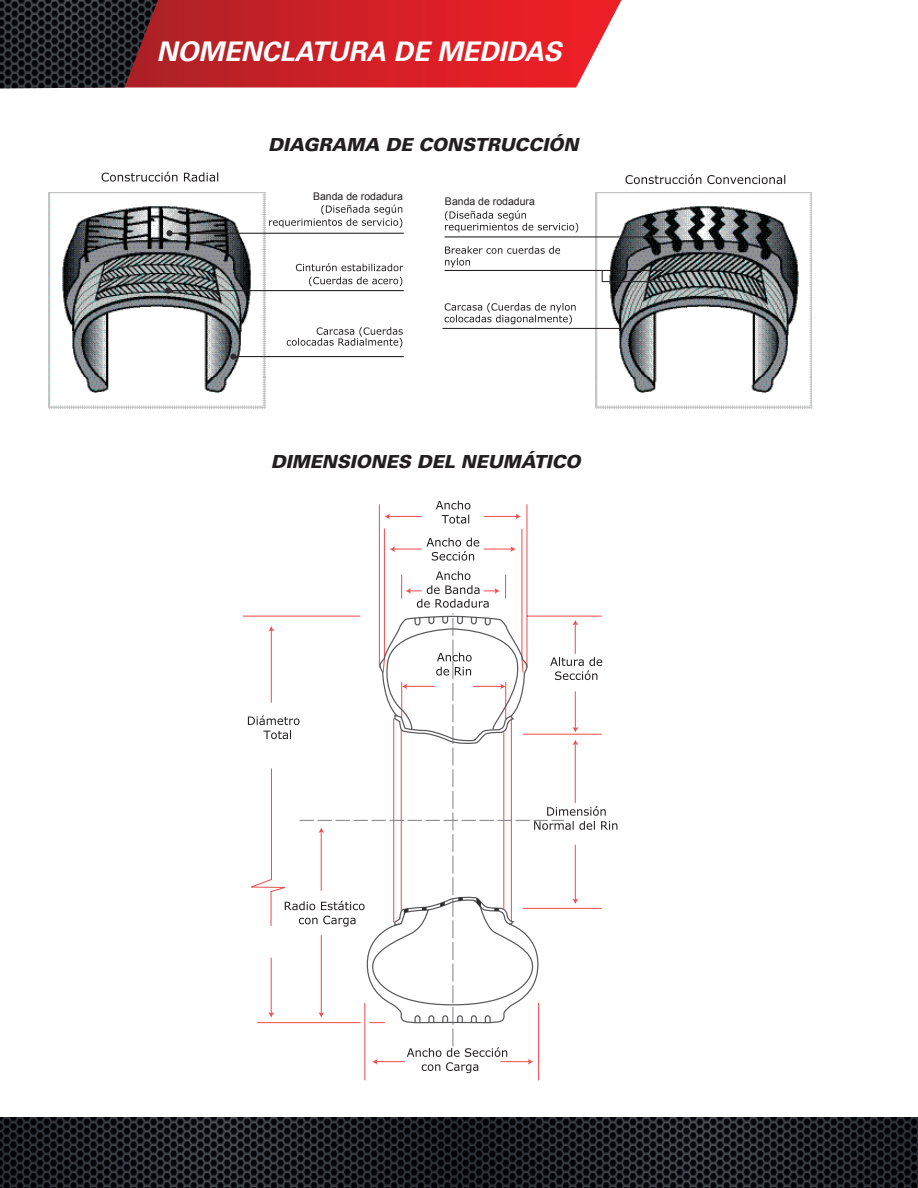
<style>
.page{position:relative;width:918px;height:1188px;background:#fff}
.page>*{position:absolute;margin:0;border:0;box-sizing:border-box;transform-origin:0 0}
.t1{font:italic 700 27px "Univers LT Std";color:#fff}
.t2{font:italic 900 18px "Univers LT Std";color:#231f20}
.t3{font:10.5px "Arial";color:#231f20}
</style>
<div class="page">
<img style="left:0;top:1118px;width:918px;height:70px">
<hr style="left:388px;top:516px;width:34px;height:1px;background:#ef4b4b">
<svg style="left:385px;top:514px;width:5px;height:6px"></svg>
<hr style="left:484px;top:516px;width:33px;height:1px;background:#ef4b4b">
<svg style="left:516px;top:514px;width:5px;height:5px"></svg>
<svg style="left:390px;top:538px;width:126px;height:23px"></svg>
<svg style="left:436px;top:501px;width:34px;height:23px"></svg>
<svg style="left:247px;top:571px;width:370px;height:502px"></svg>
<img style="left:595px;top:192px;width:217px;height:216px">
<hr style="left:445px;top:236px;width:228px;height:1px;background:#231f20">
<hr style="left:445px;top:270px;width:217px;height:1px;background:#231f20">
<svg style="left:601px;top:269px;width:77px;height:14px"></svg>
<hr style="left:443px;top:328px;width:181px;height:1px;background:#231f20">
<svg style="left:445px;top:211px;width:133px;height:21px"></svg>
<svg style="left:445px;top:246px;width:115px;height:21px"></svg>
<svg style="left:445px;top:303px;width:131px;height:21px"></svg>
<svg style="left:626px;top:174px;width:159px;height:10px"></svg>
<img style="left:49px;top:192px;width:216px;height:216px">
<hr style="left:170px;top:233px;width:234px;height:1px;background:#231f20">
<hr style="left:168px;top:290px;width:236px;height:1px;background:#231f20">
<hr style="left:233px;top:356px;width:171px;height:1px;background:#231f20">
<svg style="left:167px;top:230px;width:6px;height:6px"></svg>
<svg style="left:165px;top:288px;width:6px;height:6px"></svg>
<svg style="left:230px;top:354px;width:6px;height:6px"></svg>
<svg style="left:102px;top:172px;width:116px;height:10px"></svg>
<svg style="left:269px;top:205px;width:133px;height:23px"></svg>
<svg style="left:296px;top:263px;width:107px;height:8px"></svg>
<svg style="left:309px;top:277px;width:93px;height:9px"></svg>
<svg style="left:287px;top:327px;width:116px;height:21px"></svg>
<svg style="left:158px;top:0;width:463px;height:88px;background:#d42b31"></svg>
<img style="left:0;top:0;width:158px;height:88px">
<h1 class="t1" style="left:157px;top:36px;width:407px">NOMENCLATURA DE MEDIDAS</h1>
<p class="t2" style="left:268px;top:134px;width:312px">DIAGRAMA DE CONSTRUCCIÓN</p>
<p class="t3" style="left:313px;top:190px;width:91px">Banda de rodadura</p>
<p class="t3" style="left:445px;top:194px;width:91px">Banda de rodadura</p>
<p class="t2" style="left:271px;top:450px;width:311px">DIMENSIONES DEL NEUMÁTICO</p>
</div>
